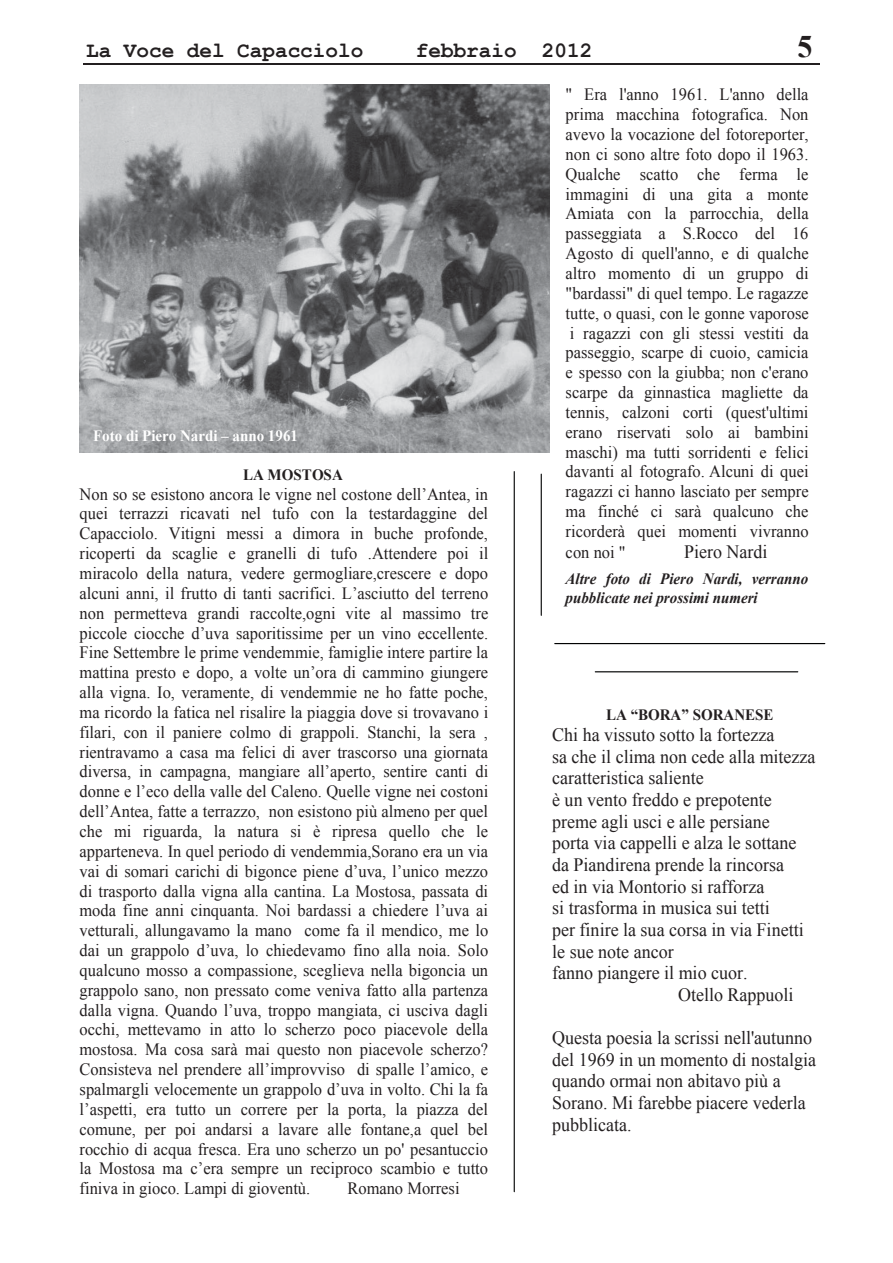
<style>
.page{position:relative;width:893px;height:1263px;background:#fff}
.page>*{position:absolute;margin:0;border:0;box-sizing:border-box;transform-origin:0 0}
.t1{font:700 31.35px "Times New Roman";color:#231f20;scale:.96 1}
.t2{font:700 21.9px "Courier New";color:#231f20;scale:.96 1}
.t3{font:18.9px/21.8px "Times New Roman";color:#231f20;scale:.96 1}
.t4{font:17.25px/19.8px "Times New Roman";color:#231f20;text-align:justify;scale:.96 1}
.t5{font:italic 700 15.75px/18.3px "Times New Roman";color:#231f20;scale:.96 1}
.t6{font:700 15.75px "Times New Roman";color:#231f20;scale:.96 1}
.t7{font:700 15.75px "Times New Roman";color:#fff;scale:.96 1}
</style>
<div class="page">
<hr style="left:84px;top:64px;width:736px;height:1px;background:#231f20">
<img style="left:80px;top:84px;width:470px;height:369px">
<hr style="left:555px;top:643px;width:270px;height:1px;background:#010202">
<hr style="left:514px;top:472px;width:1px;height:720px;background:#010202">
<hr style="left:595px;top:671px;width:203px;height:1px;background:#010202">
<hr style="left:541px;top:474px;width:1px;height:141px;background:#010202">
<p class="t2" style="left:86px;top:39px;width:290px">La Voce del Capacciolo</p>
<p class="t2" style="left:416px;top:39px;width:185px">febbraio 2012</p>
<h1 class="t1" style="left:797px;top:29px;width:17px">5</h1>
<p class="t7" style="left:93px;top:427px;width:215px">Foto di Piero Nardi – anno 1961</p>
<p class="t6" style="left:243px;top:466px;width:105px">LA MOSTOSA</p>
<p class="t4" style="left:80px;top:484px;width:427px">Non so se esistono ancora le vigne nel costone dell’Antea, in quei terrazzi ricavati nel tufo con la testardaggine del Capacciolo. Vitigni messi a dimora in buche profonde, ricoperti da scaglie e granelli di tufo .Attendere poi il miracolo della natura, vedere germogliare,crescere e dopo alcuni anni, il frutto di tanti sacrifici. L’asciutto del terreno non permetteva grandi raccolte,ogni vite al massimo tre piccole ciocche d’uva saporitissime per un vino eccellente.<br>Fine Settembre le prime vendemmie, famiglie intere partire la mattina presto e dopo, a volte un’ora di cammino giungere alla vigna. Io, veramente, di vendemmie ne ho fatte poche, ma ricordo la fatica nel risalire la piaggia dove si trovavano i filari, con il paniere colmo di grappoli. Stanchi, la sera , rientravamo a casa ma felici di aver trascorso una giornata diversa, in campagna, mangiare all’aperto, sentire canti di donne e l’eco della valle del Caleno. Quelle vigne nei costoni dell’Antea, fatte a terrazzo, non esistono più almeno per quel che mi riguarda, la natura si è ripresa quello che le apparteneva. In quel periodo di vendemmia,Sorano era un via vai di somari carichi di bigonce piene d’uva, l’unico mezzo di trasporto dalla vigna alla cantina. La Mostosa, passata di moda fine anni cinquanta. Noi bardassi a chiedere l’uva ai vetturali, allungavamo la mano come fa il mendico, me lo dai un grappolo d’uva, lo chiedevamo fino alla noia. Solo qualcuno mosso a compassione, sceglieva nella bigoncia un grappolo sano, non pressato come veniva fatto alla partenza dalla vigna. Quando l’uva, troppo mangiata, ci usciva dagli occhi, mettevamo in atto lo scherzo poco piacevole della mostosa. Ma cosa sarà mai questo non piacevole scherzo?<br>Consisteva nel prendere all’improvviso di spalle l’amico, e spalmargli velocemente un grappolo d’uva in volto. Chi la fa l’aspetti, era tutto un correre per la porta, la piazza del comune, per poi andarsi a lavare alle fontane,a quel bel rocchio di acqua fresca. Era uno scherzo un po' pesantuccio la Mostosa ma c’era sempre un reciproco scambio e tutto finiva in gioco. Lampi di gioventù.</p>
<p class="t4" style="left:347px;top:1179px;width:118px">Romano Morresi</p>
<p class="t4" style="left:566px;top:85px;width:255px">" Era l'anno 1961. L'anno della prima macchina fotografica. Non avevo la vocazione del fotoreporter, non ci sono altre foto dopo il 1963.<br>Qualche scatto che ferma le immagini di una gita a monte Amiata con la parrocchia, della passeggiata a S.Rocco del 16<br>Agosto di quell'anno, e di qualche altro momento di un gruppo di "bardassi" di quel tempo. Le ragazze tutte, o quasi, con le gonne vaporose i ragazzi con gli stessi vestiti da passeggio, scarpe di cuoio, camicia e spesso con la giubba; non c'erano scarpe da ginnastica magliette da tennis, calzoni corti (quest'ultimi erano riservati solo ai bambini maschi) ma tutti sorridenti e felici davanti al fotografo. Alcuni di quei ragazzi ci hanno lasciato per sempre ma finché ci sarà qualcuno che ricorderà quei momenti vivranno con noi "</p>
<p class="t3" style="left:684px;top:541px;width:88px">Piero Nardi</p>
<p class="t5" style="left:566px;top:570px;width:254px">Altre foto di Piero Nardi, verranno pubblicate nei prossimi numeri</p>
<p class="t6" style="left:606px;top:706px;width:176px">LA “BORA” SORANESE</p>
<p class="t3" style="left:552px;top:724px;width:233px">Chi ha vissuto sotto la fortezza</p>
<p class="t3" style="left:552px;top:746px;width:276px">sa che il clima non cede alla mitezza</p>
<p class="t3" style="left:552px;top:767px;width:159px">caratteristica saliente</p>
<p class="t3" style="left:552px;top:789px;width:230px">è un vento freddo e prepotente</p>
<p class="t3" style="left:552px;top:810px;width:228px">preme agli usci e alle persiane</p>
<p class="t3" style="left:552px;top:832px;width:256px">porta via cappelli e alza le sottane</p>
<p class="t3" style="left:552px;top:854px;width:243px">da Piandirena prende la rincorsa</p>
<p class="t3" style="left:552px;top:875px;width:223px">ed in via Montorio si rafforza</p>
<p class="t3" style="left:552px;top:897px;width:228px">si trasforma in musica sui tetti</p>
<p class="t3" style="left:552px;top:919px;width:263px">per finire la sua corsa in via Finetti</p>
<p class="t3" style="left:552px;top:940px;width:128px">le sue note ancor</p>
<p class="t3" style="left:552px;top:962px;width:205px">fanno piangere il mio cuor.</p>
<p class="t3" style="left:678px;top:984px;width:122px">Otello Rappuoli</p>
<p class="t3" style="left:552px;top:1027px;width:276px">Questa poesia la scrissi nell'autunno del 1969 in un momento di nostalgia quando ormai non abitavo più a<br>Sorano. Mi farebbe piacere vederla pubblicata.</p>
</div>
